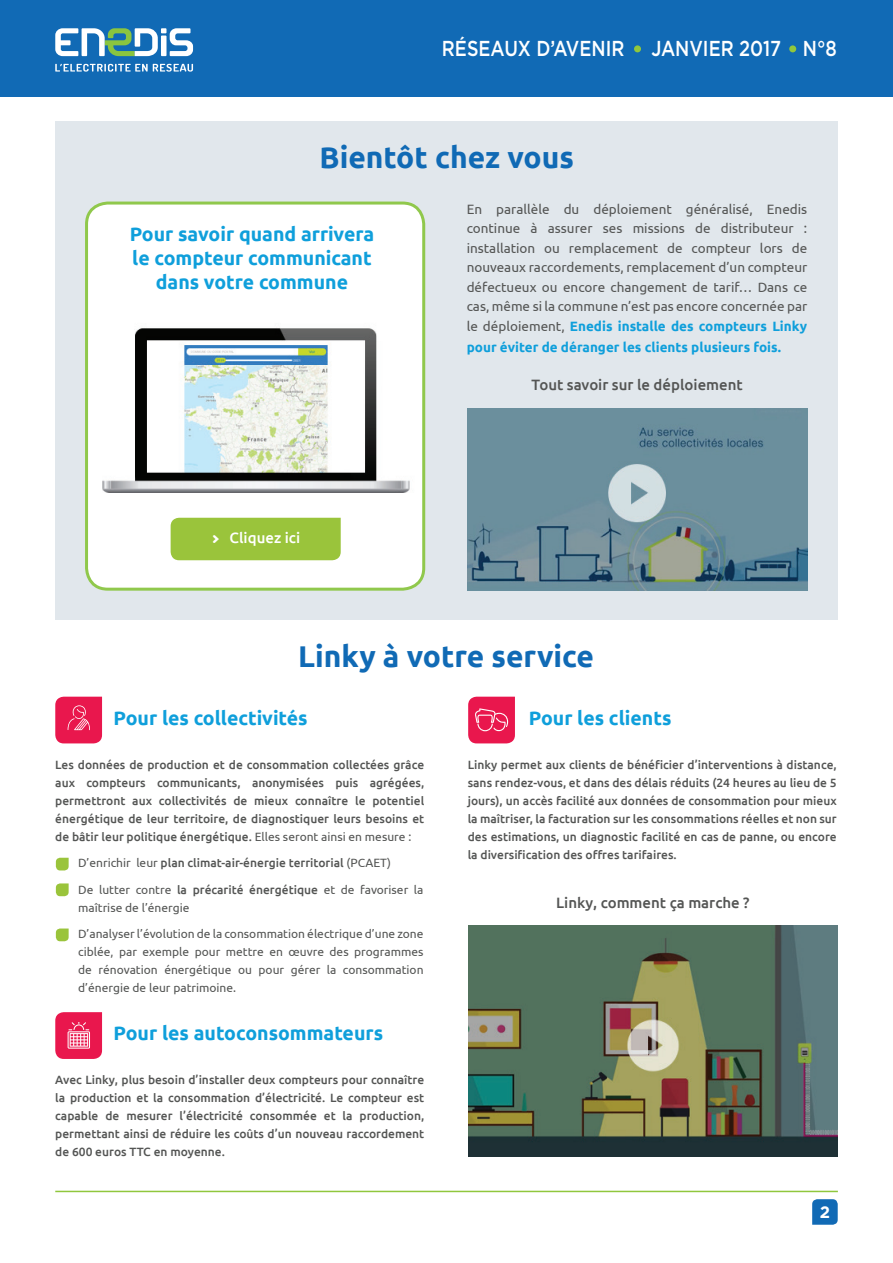
<style>
.page{position:relative;width:893px;height:1263px;background:#fff}
.page>*{position:absolute;margin:0;border:0;box-sizing:border-box;transform-origin:0 0}
.t1{font:700 30px "Ubuntu";color:#106ab5}
.t2{font:500 21.6px "Gotham";color:#fff;scale:.83 1}
.t3{font:700 19.5px/24px "Ubuntu";color:#0f9fdb;text-align:center}
.t4{font:700 16.5px "Gotham";color:#fff}
.t5{font:500 15px "Ubuntu";color:#545554}
.t6{font:500 15px "Ubuntu";color:#fff}
.t7{font:13.5px/19.5px "Ubuntu";color:#545554;text-align:justify}
.t8{font:700 13.5px "Ubuntu";color:#0f9fdb}
.t9{font:500 12px/18px "Ubuntu";color:#545554;text-align:justify}
.t10{font:12px/18px "Ubuntu";color:#545554}
.s1{font-family:"Imerys Arrow";font-weight:400;font-size:12px}
.s2{font-weight:700;color:#0f9fdb}
.s3{font-weight:400}
.s4{font-weight:500}
</style>
<div class="page">
<svg style="left:812px;top:1199px;width:26px;height:26px"></svg>
<div style="left:55px;top:122px;width:783px;height:498px;background:#e1e7ec"></div>
<div style="left:0;top:0;width:893px;height:97px;background:#116ab5"></div>
<svg style="left:55px;top:28px;width:138px;height:28px"></svg>
<svg style="left:55px;top:64px;width:138px;height:8px"></svg>
<hr style="left:55px;top:1191px;width:783px;height:1px;background:#90c73d">
<div style="left:87px;top:203px;width:337px;height:386px;background:#fff;border-radius:21px"></div>
<div style="left:85px;top:202px;width:340px;height:389px;border:3px solid #90c84c;border-radius:21px"></div>
<div style="left:634px;top:45px;width:7px;height:7px;background:#90c73d;border-radius:50%"></div>
<div style="left:789px;top:45px;width:7px;height:7px;background:#90c73d;border-radius:50%"></div>
<img style="left:102px;top:328px;width:308px;height:165px">
<div style="left:171px;top:518px;width:170px;height:42px;background:#9ac43b"></div>
<img style="left:468px;top:409px;width:340px;height:181px">
<img style="left:468px;top:925px;width:369px;height:231px">
<svg style="left:55px;top:697px;width:47px;height:46px;background:#ea2759"></svg>
<svg style="left:56px;top:858px;width:13px;height:12px"></svg>
<svg style="left:56px;top:883px;width:13px;height:13px"></svg>
<svg style="left:56px;top:928px;width:13px;height:13px"></svg>
<svg style="left:468px;top:697px;width:47px;height:46px;background:#ea2d5d"></svg>
<svg style="left:55px;top:1012px;width:47px;height:47px;background:#ec3866"></svg>
<h2 class="t2" style="left:442px;top:35px;width:477px">RÉSEAUX D’AVENIR JANVIER 2017 N°8</h2>
<h1 class="t1" style="left:320px;top:139px;width:256px">Bientôt chez vous</h1>
<h3 class="t3" style="left:130px;top:221px;width:246px">Pour savoir quand arrivera le compteur communicant dans votre commune</h3>
<p class="t6" style="left:213px;top:529px;width:89px"><span class="s1">D</span> Cliquez ici</p>
<p class="t7" style="left:467px;top:199px;width:342px">En parallèle du déploiement généralisé, Enedis continue à assurer ses missions de distributeur : installation ou remplacement de compteur lors de nouveaux raccordements, remplacement d’un compteur défectueux ou encore changement de tarif… Dans ce cas, même si la commune n’est pas encore concernée par le déploiement, <span class="s2">Enedis installe des compteurs Linky</span></p>
<p class="t8" style="left:467px;top:338px;width:316px">pour éviter de déranger les clients plusieurs fois.</p>
<p class="t5" style="left:532px;top:375px;width:213px">Tout savoir sur le déploiement</p>
<h1 class="t1" style="left:298px;top:638px;width:297px">Linky à votre service</h1>
<h3 class="t3" style="left:114px;top:706px;width:196px">Pour les collectivités</h3>
<p class="t9" style="left:55px;top:756px;width:370px">Les données de production et de consommation collectées grâce aux compteurs communicants, anonymisées puis agrégées, permettront aux collectivités de mieux connaître le potentiel énergétique de leur territoire, de diagnostiquer leurs besoins et de bâtir leur politique énergétique. <span class="s3">Elles seront ainsi en mesure :</span></p>
<p class="t9" style="left:78px;top:854px;width:314px"><span class="s3">D’enrichir leur</span> plan climat-air-énergie territorial <span class="s3">(PCAET)</span></p>
<p class="t10" style="left:78px;top:880px;width:347px">De lutter contre <span class="s4">la précarité énergétique</span> et de favoriser la maîtrise de l’énergie</p>
<p class="t10" style="left:78px;top:925px;width:347px;text-align:justify">D’analyser l’évolution de la consommation électrique d’une zone ciblée, par exemple pour mettre en œuvre des programmes de rénovation énergétique ou pour gérer la consommation d’énergie de leur patrimoine.</p>
<h3 class="t3" style="left:114px;top:1020px;width:271px">Pour les autoconsommateurs</h3>
<p class="t9" style="left:55px;top:1070px;width:370px">Avec Linky, plus besoin d’installer deux compteurs pour connaître la production et la consommation d’électricité. Le compteur est capable de mesurer l’électricité consommée et la production, permettant ainsi de réduire les coûts d’un nouveau raccordement de 600 euros TTC en moyenne.</p>
<h3 class="t3" style="left:529px;top:706px;width:144px">Pour les clients</h3>
<p class="t9" style="left:468px;top:755px;width:370px">Linky permet aux clients de bénéficier d’interventions à distance, sans rendez-vous, et dans des délais réduits (24 heures au lieu de 5 jours), un accès facilité aux données de consommation pour mieux la maîtriser, la facturation sur les consommations réelles et non sur des estimations, un diagnostic facilité en cas de panne, ou encore la diversification des offres tarifaires.</p>
<p class="t5" style="left:556px;top:893px;width:195px">Linky, comment ça marche ?</p>
<h3 class="t4" style="left:820px;top:1201px;width:12px">2</h3>
</div>
